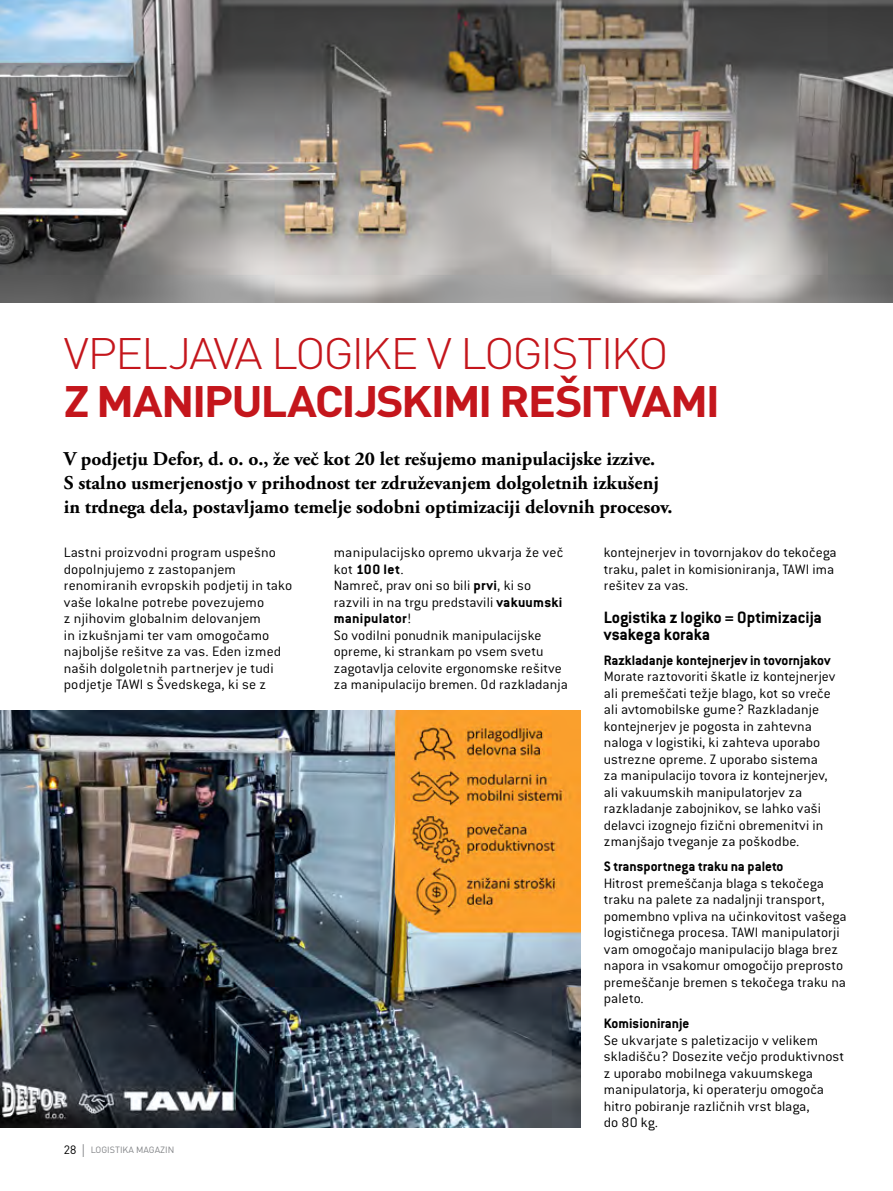
<style>
.page{position:relative;width:893px;height:1191px;background:#fff}
.page>*{position:absolute;margin:0;border:0;box-sizing:border-box;transform-origin:0 0}
.t1{font:700 43.5px "DIN";letter-spacing:-.05em;color:#c4161c;scale:1.08 1}
.t2{font:300 43.5px "DIN";letter-spacing:-.055em;color:#c4161c;scale:1.08 1}
.t3{font:700 19.5px/24px "Adobe Garamond Pro";color:#000}
.t4{font:700 18px/16.5px "Conduit ITCW02";color:#000}
.t5{font:300 15px/16.5px "Conduit ITCW02";letter-spacing:.005em;color:#000}
.t6{font:300 15px/16.5px "Conduit ITCW02";letter-spacing:.005em;color:#000;scale:1.04 1}
.t7{font:700 15px "Conduit ITCW02";color:#000}
.t8{font:9px "DIN";color:#808285}
.s1{font-weight:700}
.s2{font-size:12px;color:#000}
.s3{font-family:"Conduit ITCW02";font-weight:300;font-size:20.4px}
</style>
<div class="page">
<img style="left:0;top:710px;width:580px;height:417px">
<img style="left:0;top:0;width:893px;height:303px">
<h1 class="t2" style="left:64px;top:326px;width:562px">VPELJAVA LOGIKE V LOGISTIKO</h1>
<h1 class="t1" style="left:64px;top:373px;width:609px">Z MANIPULACIJSKIMI REŠITVAMI</h1>
<h2 class="t3" style="left:64px;top:447px;width:610px">V podjetju Defor, d. o. o., že več kot 20 let rešujemo manipulacijske izzive.<br>S stalno usmerjenostjo v prihodnost ter združevanjem dolgoletnih izkušenj in trdnega dela, postavljamo temelje sodobni optimizaciji delovnih procesov.</h2>
<p class="t6" style="left:64px;top:544px;width:221px">Lastni proizvodni program uspešno dopolnjujemo z zastopanjem renomiranih evropskih podjetij in tako vaše lokalne potrebe povezujemo<br>z njihovim globalnim delovanjem<br>in izkušnjami ter vam omogočamo najboljše rešitve za vas. Eden izmed naših dolgoletnih partnerjev je tudi podjetje TAWI s Švedskega, ki se z</p>
<p class="t6" style="left:334px;top:544px;width:227px">manipulacijsko opremo ukvarja že več kot <span class="s1">100 let</span>.<br>Namreč, prav oni so bili <span class="s1">prvi</span>, ki so razvili in na trgu predstavili <span class="s1">vakuumski manipulator</span>!<br>So vodilni ponudnik manipulacijske opreme, ki strankam po vsem svetu zagotavlja celovite ergonomske rešitve za manipulacijo bremen. Od razkladanja</p>
<p class="t5" style="left:604px;top:544px;width:234px">kontejnerjev in tovornjakov do tekočega traku, palet in komisioniranja, TAWI ima rešitev za vas.</p>
<p class="t4" style="left:604px;top:609px;width:220px">Logistika z logiko = Optimizacija vsakega koraka</p>
<p class="t7" style="left:604px;top:651px;width:228px">Razkladanje kontejnerjev in tovornjakov</p>
<p class="t5" style="left:604px;top:668px;width:233px">Morate raztovoriti škatle iz kontejnerjev ali premeščati težje blago, kot so vreče ali avtomobilske gume? Razkladanje kontejnerjev je pogosta in zahtevna naloga v logistiki, ki zahteva uporabo ustrezne opreme. Z uporabo sistema<br>za manipulacijo tovora iz kontejnerjev, ali vakuumskih manipulatorjev za razkladanje zabojnikov, se lahko vaši delavci izognejo fizični obremenitvi in zmanjšajo tveganje za poškodbe.</p>
<p class="t7" style="left:604px;top:857px;width:181px">S transportnega traku na paleto</p>
<p class="t5" style="left:604px;top:874px;width:244px">Hitrost premeščanja blaga s tekočega traku na palete za nadaljnji transport, pomembno vpliva na učinkovitost vašega logističnega procesa. TAWI manipulatorji vam omogočajo manipulacijo blaga brez napora in vsakomur omogočijo preprosto premeščanje bremen s tekočega traku na paleto.</p>
<p class="t7" style="left:604px;top:1014px;width:87px">Komisioniranje</p>
<p class="t6" style="left:604px;top:1031px;width:233px">Se ukvarjate s paletizacijo v velikem skladišču? Dosezite večjo produktivnost z uporabo mobilnega vakuumskega manipulatorja, ki operaterju omogoča hitro pobiranje različnih vrst blaga,<br>do 80 kg.</p>
<p class="t8" style="left:64px;top:1144px;width:112px"><span class="s2">28</span> <span class="s3">l</span> LOGISTIKA MAGAZIN</p>
</div>
